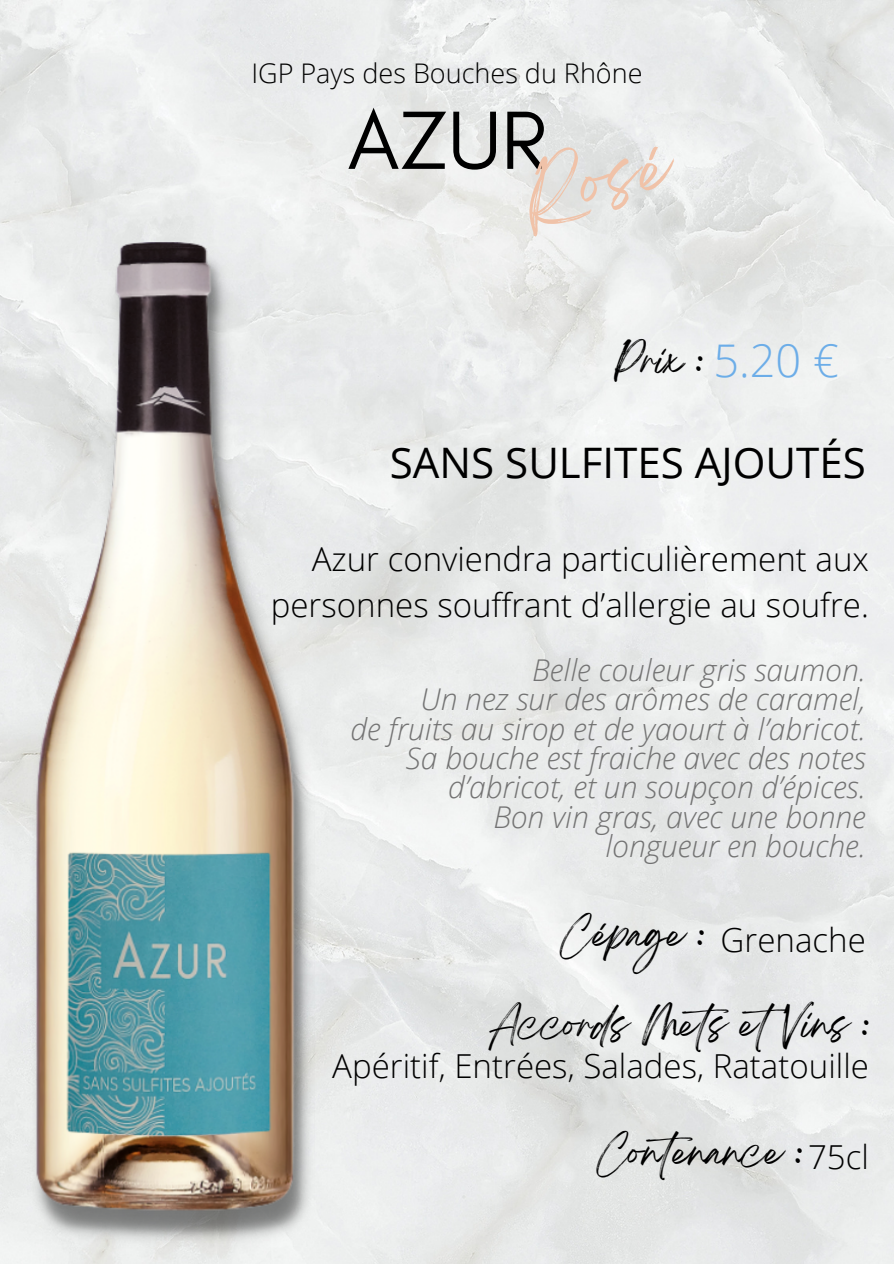
<style>
.page{position:relative;width:894px;height:1264px;background:#fff}
.page>*{position:absolute;margin:0;border:0;box-sizing:border-box;transform-origin:0 0}
.t1{font:84px "Glacial Indifference";color:#000}
.t2{font:60px "Breathing";color:#f0c2a8}
.t3{font:42px "Open Sans";color:#000}
.t4{font:300 33px/46.2px "Open Sans";color:#000;text-align:right}
.t5{font:33px "Breathing";color:#000}
.t6{font:italic 300 30px/29.2px "Open Sans";color:#737373;text-align:right}
.t7{font:300 27px "Open Sans";color:#000}
.s1{font-family:"Open Sans";font-weight:300;font-size:45px;color:#6cade8}
</style>
<div class="page">
<img style="left:0;top:0;width:893px;height:1263px">
<img style="left:28px;top:241px;width:287px;height:1007px">
<p class="t7" style="left:251px;top:54px;width:392px">IGP Pays des Bouches du Rhône</p>
<h1 class="t1" style="left:347px;top:89px;width:201px">AZUR</h1>
<h2 class="t2" style="left:520px;top:179px;width:149px;rotate:-13deg">Rosé</h2>
<p class="t5" style="left:614px;top:350px;width:225px">Prix : <span class="s1">5.20 €</span></p>
<h3 class="t3" style="left:389px;top:433px;width:477px">SANS SULFITES AJOUTÉS</h3>
<p class="t4" style="left:271px;top:535px;width:599px">Azur conviendra particulièrement aux personnes souffrant d’allergie au soufre.</p>
<p class="t6" style="left:350px;top:655px;width:516px">Belle couleur gris saumon.<br>Un nez sur des arômes de caramel,<br>de fruits au sirop et de yaourt à l’abricot.<br>Sa bouche est fraiche avec des notes d’abricot, et un soupçon d’épices.<br>Bon vin gras, avec une bonne<br>longueur en bouche.</p>
<p class="t5" style="left:560px;top:924px;width:145px">Cépage :</p>
<p class="t5" style="left:489px;top:1014px;width:381px">Accords Mets etVins :</p>
<p class="t4" style="left:720px;top:915px;width:147px">Grenache</p>
<p class="t4" style="left:332px;top:1042px;width:538px">Apéritif, Entrées, Salades, Ratatouille</p>
<p class="t5" style="left:597px;top:1141px;width:207px">Contenance :</p>
<p class="t4" style="left:807px;top:1133px;width:62px">75cl</p>
</div>
